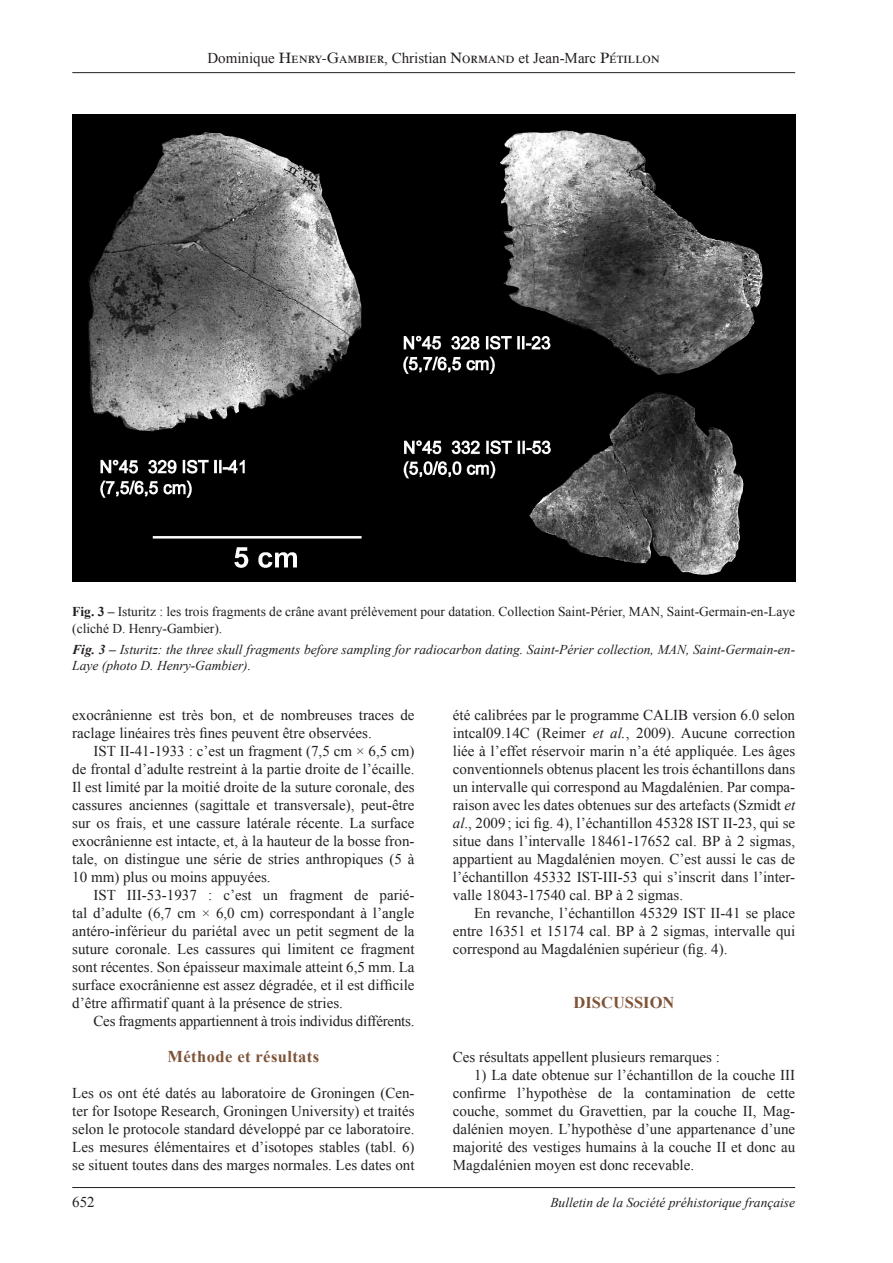
<style>
.page{position:relative;width:893px;height:1263px;background:#fff}
.page>*{position:absolute;margin:0;border:0;box-sizing:border-box;transform-origin:0 0}
.Titre2{font:700 16.5px "Times New Roman";letter-spacing:.025em;color:#7e5439}
.Titre_1{font:700 16.5px "Times New Roman";color:#7e5439}
.Sans_letrine{font:15px/18px "Times New Roman";color:#231f20;text-align:justify}
.Figures{font:italic 13.5px/16.5px "Times New Roman";color:#231f20}
.Figures-2{font:13.5px/16.5px "Times New Roman";color:#231f20}
.s1{font-family:"Times Ten Roman SC"}
.s2{font-weight:700}
.s3{font-style:italic}
</style>
<div class="page">
<hr style="left:72px;top:72px;width:723px;height:1px;background:#231f20">
<hr style="left:72px;top:1187px;width:723px;height:1px;background:#231f20">
<img style="left:72px;top:115px;width:723px;height:466px">
<p class="Sans_letrine" style="left:207px;top:49px;width:454px">Dominique <span class="s1">Henry-Gambier</span>, Christian <span class="s1">Normand</span> et Jean-Marc <span class="s1">Pétillon</span></p>
<p class="Figures-2" style="left:72px;top:603px;width:724px"><span class="s2">Fig. 3 –</span> Isturitz : les trois fragments de crâne avant prélèvement pour datation. Collection Saint-Périer, MAN, Saint-Germain-en-Laye (cliché D. Henry-Gambier).</p>
<p class="Figures" style="left:72px;top:641px;width:724px"><span class="s2">Fig. 3 –</span> Isturitz: the three skull fragments before sampling for radiocarbon dating. Saint-Périer collection, MAN, Saint-Germain-en-<br>Laye (photo D. Henry-Gambier).</p>
<p class="Sans_letrine" style="left:72px;top:706px;width:344px">exocrânienne est très bon, et de nombreuses traces de raclage linéaires très fines peuvent être observées.</p>
<p class="Sans_letrine" style="left:72px;top:742px;width:344px;text-indent:21px">IST II-41-1933 : c’est un fragment (7,5 cm × 6,5 cm) de frontal d’adulte restreint à la partie droite de l’écaille.<br>Il est limité par la moitié droite de la suture coronale, des cassures anciennes (sagittale et transversale), peut-être sur os frais, et une cassure latérale récente. La surface exocrânienne est intacte, et, à la hauteur de la bosse fron&shy;tale, on distingue une série de stries anthropiques (5 à 10 mm) plus ou moins appuyées.</p>
<p class="Sans_letrine" style="left:72px;top:886px;width:344px;text-indent:21px">IST III-53-1937 : c’est un fragment de parié&shy;tal d’adulte (6,7 cm × 6,0 cm) correspondant à l’angle antéro-inférieur du pariétal avec un petit segment de la suture coronale. Les cassures qui limitent ce fragment sont récentes. Son épaisseur maximale atteint 6,5 mm. La surface exocrânienne est assez dégradée, et il est difficile d’être affirmatif quant à la présence de stries.</p>
<p class="Sans_letrine" style="left:94px;top:1012px;width:323px">Ces fragments appartiennent à trois individus différents.</p>
<p class="Titre2" style="left:168px;top:1045px;width:153px">Méthode et résultats</p>
<p class="Sans_letrine" style="left:72px;top:1084px;width:344px">Les os ont été datés au laboratoire de Groningen (Cen&shy;ter for Isotope Research, Groningen University) et traités selon le protocole standard développé par ce laboratoire.<br>Les mesures élémentaires et d’isotopes stables (tabl. 6) se situent toutes dans des marges normales. Les dates ont</p>
<p class="Sans_letrine" style="left:453px;top:706px;width:344px">été calibrées par le programme CALIB version 6.0 selon intcal09.14C (Reimer <span class="s3">et al.</span>, 2009). Aucune correction liée à l’effet réservoir marin n’a été appliquée. Les âges conventionnels obtenus placent les trois échantillons dans un intervalle qui correspond au Magdalénien. Par compa&shy;raison avec les dates obtenues sur des artefacts (Szmidt <span class="s3">et al</span>., 2009 ; ici fig. 4), l’échantillon 45328 IST II-23, qui se situe dans l’intervalle 18461-17652 cal. BP à 2 sigmas, appartient au Magdalénien moyen. C’est aussi le cas de l’échantillon 45332 IST-III-53 qui s’inscrit dans l’inter&shy;valle 18043-17540 cal. BP à 2 sigmas.</p>
<p class="Sans_letrine" style="left:453px;top:904px;width:344px;text-indent:21px">En revanche, l’échantillon 45329 IST II-41 se place entre 16351 et 15174 cal. BP à 2 sigmas, intervalle qui correspond au Magdalénien supérieur (fig. 4).</p>
<p class="Titre_1" style="left:574px;top:991px;width:102px">DISCUSSION</p>
<p class="Sans_letrine" style="left:453px;top:1048px;width:269px">Ces résultats appellent plusieurs remarques :</p>
<p class="Sans_letrine" style="left:453px;top:1066px;width:344px;text-indent:21px">1) La date obtenue sur l’échantillon de la couche III confirme l’hypothèse de la contamination de cette couche, sommet du Gravettien, par la couche II, Mag&shy;dalénien moyen. L’hypothèse d’une appartenance d’une majorité des vestiges humains à la couche II et donc au Magdalénien moyen est donc recevable.</p>
<p class="Sans_letrine" style="left:72px;top:1193px;width:24px">652</p>
<p class="Figures" style="left:550px;top:1194px;width:246px">Bulletin de la Société préhistorique française</p>
</div>
